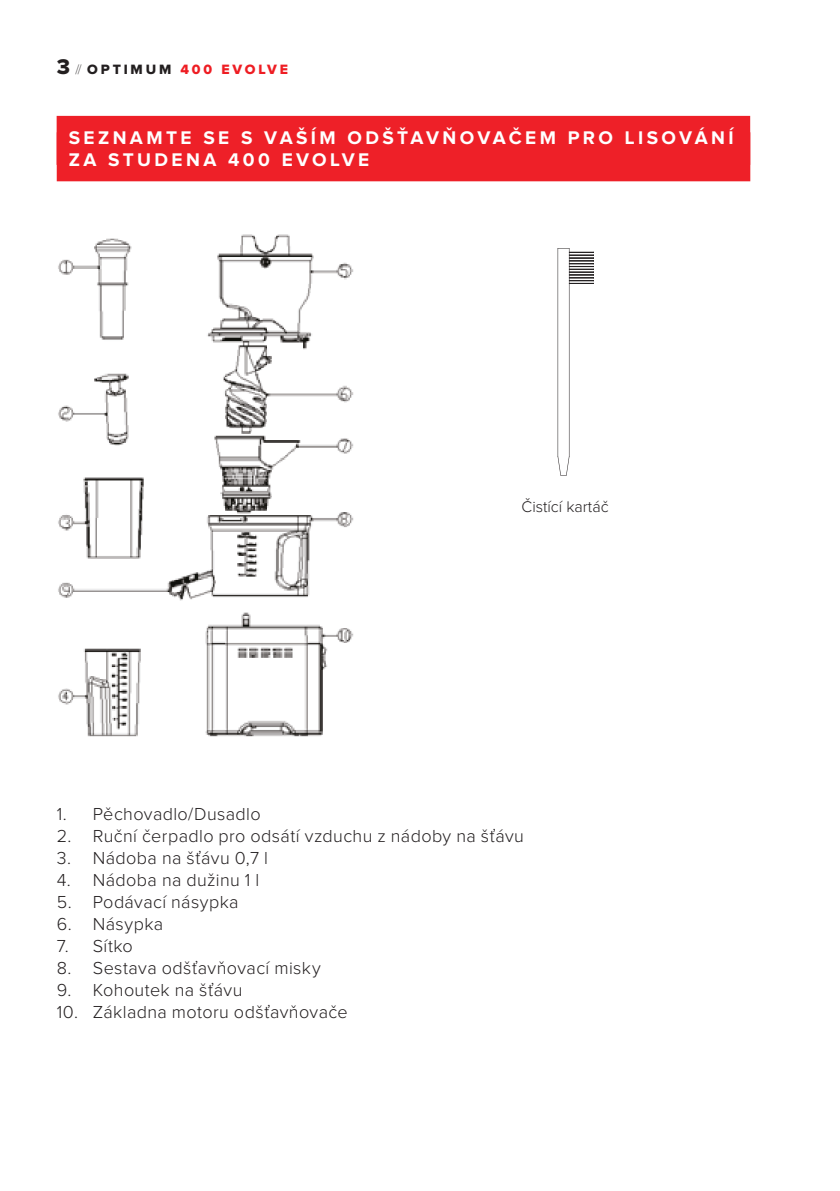
<style>
.page{position:relative;width:840px;height:1191px;background:#fff}
.page>*{position:absolute;margin:0;border:0;box-sizing:border-box;transform-origin:0 0}
.New_Page_Header_ENGL{font:700 19px/22px "Proxima Nova";letter-spacing:.18em;color:#fff}
.t1{font:300 18px "Proxima Nova";letter-spacing:.02em;color:#231f20}
.Body_no_indent_CZECH{font:300 16px "Proxima Nova";color:#231f20}
.t2{font:14px "Proxima Nova Extrabld";letter-spacing:.2em;color:#ee1d23}
.s1{font-size:22px;color:#231f20}
.s2{font-family:"Proxima Nova";font-weight:100;color:#231f20}
.s3{color:#231f20}
</style>
<div class="page">
<div style="left:57px;top:116px;width:692px;height:49px;background:#ee2028"></div>
<div style="left:57px;top:132px;width:692px;height:49px;background:#ee2028"></div>
<img style="left:58px;top:234px;width:296px;height:503px">
<svg style="left:557px;top:248px;width:37px;height:228px"></svg>
<p class="t2" style="left:57px;top:63px;width:233px"><span class="s1">3</span> <span class="s2">//</span> <span class="s3">OPTIMUM</span> 400 EVOLVE</p>
<p class="New_Page_Header_ENGL" style="left:69px;top:128px;width:666px">SEZNAMTE SE S VAŠÍM ODŠŤAVŇOVAČEM PRO LISOVÁNÍ<br>ZA STUDENA 400 EVOLVE</p>
<p class="Body_no_indent_CZECH" style="left:521px;top:499px;width:88px">Čistící kartáč</p>
<p class="t1" style="left:57px;top:806px;width:205px">1. Pěchovadlo/Dusadlo</p>
<p class="t1" style="left:57px;top:828px;width:468px">2. Ruční čerpadlo pro odsátí vzduchu z nádoby na šťávu</p>
<p class="t1" style="left:57px;top:850px;width:212px">3. Nádoba na šťávu 0,7 l</p>
<p class="t1" style="left:57px;top:872px;width:204px">4. Nádoba na dužinu 1 l</p>
<p class="t1" style="left:57px;top:894px;width:183px">5. Podávací násypka</p>
<p class="t1" style="left:57px;top:916px;width:108px">6. Násypka</p>
<p class="t1" style="left:57px;top:938px;width:78px">7. Sítko</p>
<p class="t1" style="left:57px;top:960px;width:265px">8. Sestava odšťavňovací misky</p>
<p class="t1" style="left:57px;top:982px;width:187px">9. Kohoutek na šťávu</p>
<p class="t1" style="left:57px;top:1004px;width:292px">10. Základna motoru odšťavňovače</p>
</div>
